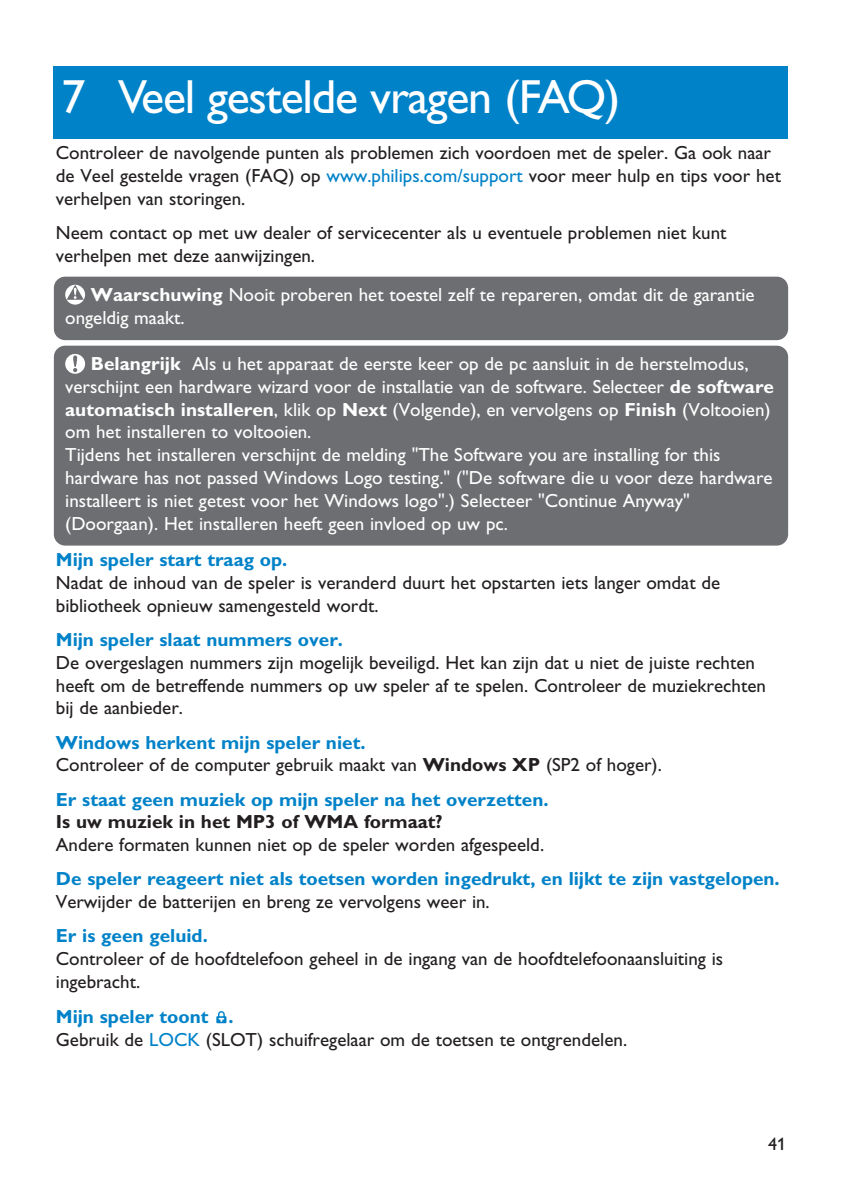
<style>
.page{position:relative;width:842px;height:1191px;background:#fff}
.page>*{position:absolute;margin:0;border:0;box-sizing:border-box;transform-origin:0 0}
.t1{font:48px "Gill Sans";letter-spacing:-.025em;color:#fff}
.t2{font:19px/22.8px "Gill Alt One";color:#231f20}
.t3{font:19px/22.8px "Gill Alt One";color:#fff}
.t4{font:700 19px "Gill Alt One";color:#0082c8}
.t5{font:700 19px "Gill Alt One";color:#231f20}
.t6{font:18px "Gill Alt One";color:#231f20}
.s1{color:#0082c8}
.s2{font-weight:700}
.s3{font-weight:700;color:#0082c8}
</style>
<div class="page">
<div style="left:54px;top:66px;width:734px;height:72px;background:#0082c8"></div>
<div style="left:54px;top:277px;width:734px;height:63px;background:#6d6e71;border-radius:11px"></div>
<svg style="left:65px;top:285px;width:20px;height:20px"></svg>
<div style="left:54px;top:346px;width:734px;height:199px;background:#6d6e71;border-radius:11px"></div>
<svg style="left:65px;top:354px;width:20px;height:20px"></svg>
<svg style="left:216px;top:1011px;width:10px;height:12px"></svg>
<h1 class="t1" style="left:62px;top:80px;width:560px">7 Veel gestelde vragen (FAQ)</h1>
<p class="t2" style="left:56px;top:144px;width:727px">Controleer de navolgende punten als problemen zich voordoen met de speler. Ga ook naar de Veel gestelde vragen (FAQ) op <span class="s1">www.philips.com/support</span> voor meer hulp en tips voor het verhelpen van storingen.</p>
<p class="t2" style="left:56px;top:223px;width:672px">Neem contact op met uw dealer of servicecenter als u eventuele problemen niet kunt verhelpen met deze aanwijzingen.</p>
<p class="t3" style="left:65px;top:285px;width:691px;text-indent:26px"><span class="s2">Waarschuwing</span> Nooit proberen het toestel zelf te repareren, omdat dit de garantie ongeldig maakt.</p>
<p class="t3" style="left:65px;top:354px;width:710px;text-indent:26px"><span class="s2">Belangrijk</span> Als u het apparaat de eerste keer op de pc aansluit in de herstelmodus, verschijnt een hardware wizard voor de installatie van de software. Selecteer <span class="s2">de software automatisch installeren</span>, klik op <span class="s2">Next</span> (Volgende), en vervolgens op <span class="s2">Finish</span> (Voltooien) om het installeren to voltooien.<br>Tijdens het installeren verschijnt de melding "The Software you are installing for this hardware has not passed Windows Logo testing." ("De software die u voor deze hardware installeert is niet getest voor het Windows logo".) Selecteer "Continue Anyway" (Doorgaan). Het installeren heeft geen invloed op uw pc.</p>
<p class="t4" style="left:56px;top:553px;width:233px">Mijn speler start traag op.</p>
<p class="t2" style="left:56px;top:573px;width:666px">Nadat de inhoud van de speler is veranderd duurt het opstarten iets langer omdat de bibliotheek opnieuw samengesteld wordt.</p>
<p class="t4" style="left:56px;top:633px;width:289px">Mijn speler slaat nummers over.</p>
<p class="t2" style="left:56px;top:653px;width:712px">De overgeslagen nummers zijn mogelijk beveiligd. Het kan zijn dat u niet de juiste rechten heeft om de betreffende nummers op uw speler af te spelen. Controleer de muziekrechten bij de aanbieder.</p>
<p class="t2" style="left:56px;top:733px;width:607px"><span class="s3">Windows herkent mijn speler niet.<br></span>Controleer of de computer gebruik maakt van <span class="s2">Windows XP</span> (SP2 of hoger).</p>
<p class="t4" style="left:56px;top:792px;width:494px">Er staat geen muziek op mijn speler na het overzetten.</p>
<p class="t5" style="left:56px;top:815px;width:388px">Is uw muziek in het MP3 of WMA formaat?</p>
<p class="t2" style="left:56px;top:835px;width:490px">Andere formaten kunnen niet op de speler worden afgespeeld.</p>
<p class="t4" style="left:56px;top:872px;width:725px">De speler reageert niet als toetsen worden ingedrukt, en lijkt te zijn vastgelopen.</p>
<p class="t2" style="left:56px;top:892px;width:435px">Verwijder de batterijen en breng ze vervolgens weer in.</p>
<p class="t4" style="left:56px;top:929px;width:153px">Er is geen geluid.</p>
<p class="t2" style="left:56px;top:949px;width:669px">Controleer of de hoofdtelefoon geheel in de ingang van de hoofdtelefoonaansluiting is ingebracht.</p>
<p class="t2" style="left:56px;top:1007px;width:573px"><span class="s3">Mijn speler toont .<br></span>Gebruik de <span class="s1">LOCK</span> (SLOT) schuifregelaar om de toetsen te ontgrendelen.</p>
<p class="t6" style="left:768px;top:1137px;width:19px">41</p>
</div>
